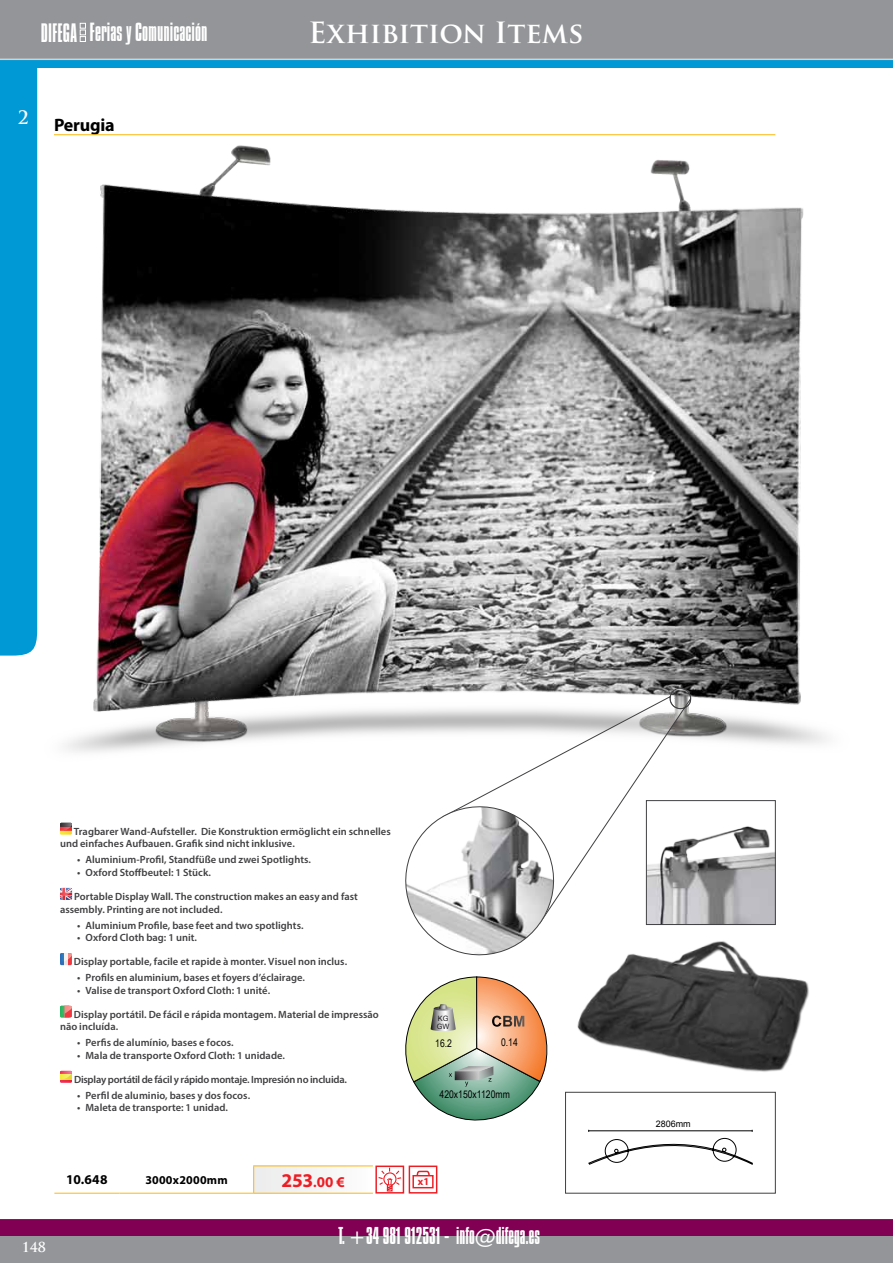
<style>
.page{position:relative;width:893px;height:1263px;background:#fff}
.page>*{position:absolute;margin:0;border:0;box-sizing:border-box;transform-origin:0 0}
.t1{font:700 28.5px "Trajan Pro";color:#fff}
.t2{font:300 22.65px "Compacta BT";color:#fff}
.t3{font:300 21px "Compacta BT";color:#fff}
.t4{font:700 19.5px "Myriad Pro";color:#ed1d24}
.t5{font:700 18px "Myriad Pro";letter-spacing:-.01em;color:#000}
.t6{font:700 18px "Trajan Pro";color:#fff}
.t7{font:700 13.5px "Myriad Pro";color:#000}
.t8{font:700 13.5px "Trajan Pro";color:#fff}
.t9{font:700 12px "Myriad Pro";letter-spacing:.025em;color:#000}
.t10{font:600 10.5px/12.6px "Myriad Pro";letter-spacing:.005em;color:#414042}
.t11{font:600 10.5px "Myriad Pro";letter-spacing:-.02em;color:#414042}
.t12{font:10.5px "Arial Narrow";color:#000}
.t13{font:700 10.5px "Myriad Pro";color:#ed1d24}
.t14{font:9px "Arial";color:#000}
.t15{font:7.35px/7.5px "Arial";color:#1a171b}
.s1{font-size:22.95px}
.s2{font-size:13.5px}
.s3{font-size:15px}
</style>
<div class="page">
<div style="left:0;top:1219px;width:893px;height:17px;background:#820053"></div>
<div style="left:0;top:1236px;width:893px;height:27px;background:#939598"></div>
<div style="left:0;top:59px;width:893px;height:9px;background:#0099d5"></div>
<div style="left:0;top:60px;width:37px;height:596px;background:#0099d5"></div>
<div style="left:0;top:0;width:892px;height:60px;background:#939598"></div>
<svg style="left:892px;top:0;width:1px;height:60px"></svg>
<svg style="left:80px;top:23px;width:6px;height:19px"></svg>
<div style="left:375px;top:1165px;width:29px;height:28px;background:#fef4f4;border:1px solid #ed1d24"></div>
<svg style="left:377px;top:1168px;width:25px;height:23px"></svg>
<div style="left:254px;top:1166px;width:119px;height:27px;background:#f4f4f4"></div>
<hr style="left:54px;top:1193px;width:65px;height:1px;background:#fdb913">
<hr style="left:119px;top:1193px;width:135px;height:1px;background:#fdb913">
<svg style="left:253px;top:1166px;width:1px;height:27px"></svg>
<hr style="left:253px;top:1165px;width:120px;height:1px;background:#fdb913">
<hr style="left:254px;top:1193px;width:119px;height:1px;background:#fdb913">
<img style="left:691px;top:826px;width:83px;height:90px">
<div style="left:646px;top:800px;width:130px;height:125px;border:1px solid #414042"></div>
<img style="left:36px;top:85px;width:791px;height:667px">
<svg style="left:669px;top:687px;width:23px;height:23px"></svg>
<svg style="left:442px;top:695px;width:249px;height:221px"></svg>
<svg style="left:405px;top:797px;width:158px;height:159px"></svg>
<div style="left:565px;top:1092px;width:211px;height:101px;background:#fff;border:1px solid #414042"></div>
<svg style="left:588px;top:1130px;width:165px;height:35px"></svg>
<img style="left:577px;top:916px;width:232px;height:156px">
<svg style="left:405px;top:976px;width:143px;height:145px"></svg>
<svg style="left:60px;top:823px;width:12px;height:12px"></svg>
<svg style="left:60px;top:888px;width:12px;height:12px"></svg>
<svg style="left:60px;top:953px;width:12px;height:12px"></svg>
<svg style="left:60px;top:1006px;width:12px;height:12px"></svg>
<svg style="left:60px;top:1071px;width:12px;height:12px"></svg>
<div style="left:409px;top:1165px;width:28px;height:28px;background:#fff;border:1px solid #ed1d24"></div>
<svg style="left:416px;top:1170px;width:14px;height:5px"></svg>
<div style="left:412px;top:1175px;width:22px;height:13px;background:#fff;border:1px solid #ed1d24"></div>
<h2 class="t2" style="left:41px;top:20px;width:168px"><span class="s1">DIFEGA</span> Ferias y Comunicación</h2>
<h3 class="t6" style="left:18px;top:107px;width:12px">2</h3>
<h3 class="t5" style="left:54px;top:113px;width:62px">Perugia</h3>
<h1 class="t1" style="left:308px;top:15px;width:277px">Exhibition Items</h1>
<p class="t10" style="left:60px;top:825px;width:332px;text-indent:14px">Tragbarer Wand-Aufsteller. Die Konstruktion ermöglicht ein schnelles und einfaches Aufbauen. Grafik sind nicht inklusive.</p>
<p class="t10" style="left:77px;top:853px;width:236px">• Aluminium-Profil, Standfüße und zwei Spotlights.</p>
<p class="t10" style="left:77px;top:866px;width:136px">• Oxford Stoffbeutel: 1 Stück.</p>
<p class="t10" style="left:60px;top:890px;width:299px;text-indent:14px">Portable Display Wall. The construction makes an easy and fast assembly. Printing are not included.</p>
<p class="t10" style="left:77px;top:918px;width:228px">• Aluminium Profile, base feet and two spotlights.</p>
<p class="t10" style="left:77px;top:931px;width:122px">• Oxford Cloth bag: 1 unit.</p>
<p class="t10" style="left:74px;top:955px;width:275px">Display portable, facile et rapide à monter. Visuel non inclus.</p>
<p class="t10" style="left:77px;top:971px;width:230px">• Profils en aluminium, bases et foyers d’éclairage.</p>
<p class="t10" style="left:77px;top:984px;width:195px">• Valise de transport Oxford Cloth: 1 unité.</p>
<p class="t10" style="left:60px;top:1007px;width:320px;text-indent:14px">Display portátil. De fácil e rápida montagem. Material de impressão não incluída.</p>
<p class="t10" style="left:77px;top:1036px;width:158px">• Perfis de alumínio, bases e focos.</p>
<p class="t10" style="left:77px;top:1049px;width:210px">• Mala de transporte Oxford Cloth: 1 unidade.</p>
<p class="t11" style="left:74px;top:1073px;width:275px">Display portátil de fácil y rápido montaje. Impresión no incluida.</p>
<p class="t10" style="left:77px;top:1089px;width:175px">• Perfil de aluminio, bases y dos focos.</p>
<p class="t10" style="left:77px;top:1101px;width:153px">• Maleta de transporte: 1 unidad.</p>
<p class="t15" style="left:437px;top:1015px;width:14px">kg gw</p>
<p class="t12" style="left:435px;top:1035px;width:18px">16.2</p>
<p class="t12" style="left:501px;top:1034px;width:18px">0.14</p>
<p class="t12" style="left:440px;top:1087px;width:72px">420x150x1120mm</p>
<p class="t8" style="left:22px;top:1239px;width:26px">148</p>
<p class="t7" style="left:66px;top:1171px;width:43px">10.648</p>
<p class="t9" style="left:145px;top:1172px;width:84px">3000x2000mm</p>
<h3 class="t4" style="left:282px;top:1167px;width:65px">253<span class="s2">.</span><span class="s3">00 €</span></h3>
<p class="t13" style="left:418px;top:1175px;width:13px">x1</p>
<h3 class="t3" style="left:338px;top:1224px;width:203px">T. +34 981 912531 - info@difega.es</h3>
<p class="t14" style="left:656px;top:1118px;width:37px">2806mm</p>
</div>
